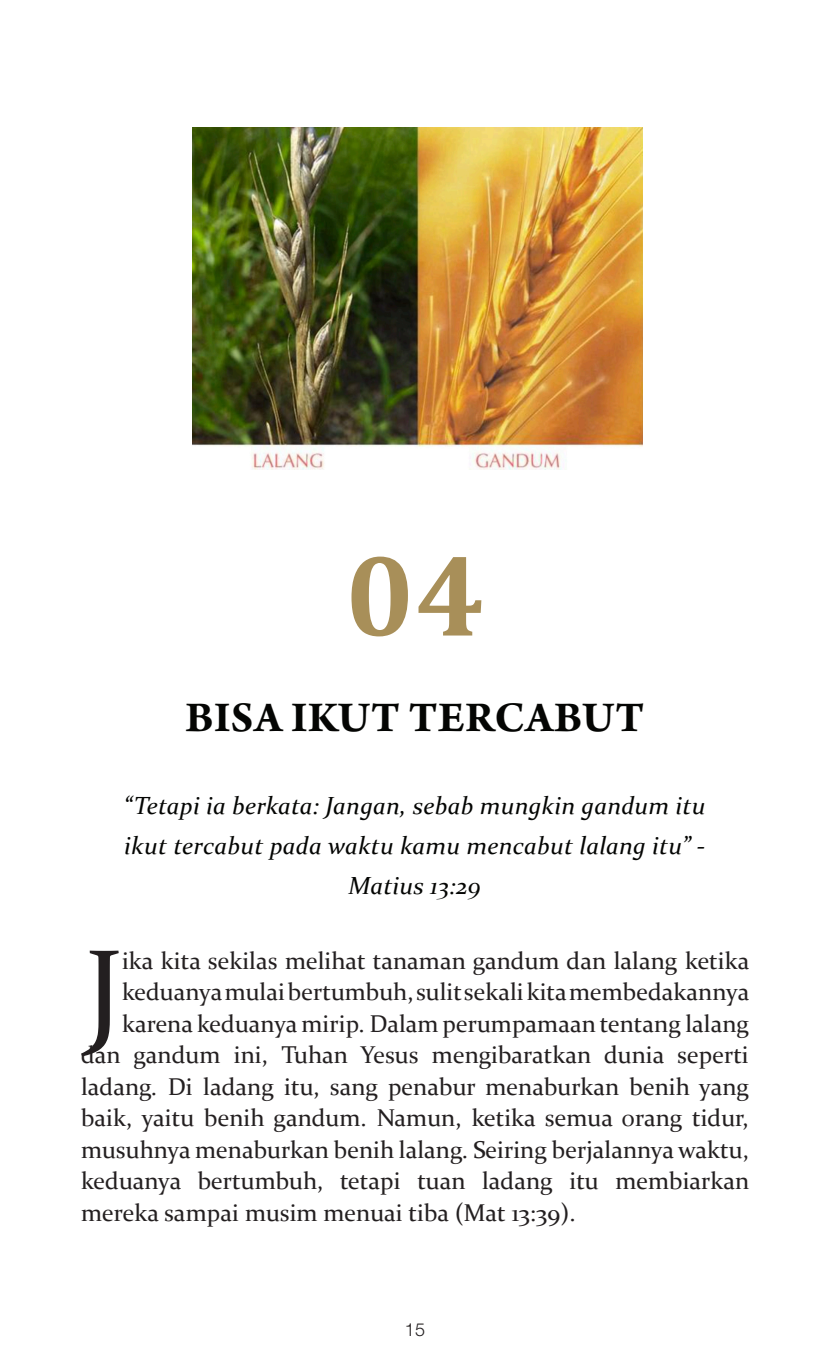
<style>
.page{position:relative;width:830px;height:1372px;background:#fff}
.page>*{position:absolute;margin:0;border:0;box-sizing:border-box;transform-origin:0 0}
.isi{font:118.58px "Constantia";color:#231f20}
.t1{font:700 117px "Cambria";color:#a88f59}
.t2{font:700 45px "Arno Pro";letter-spacing:.01em;color:#040503}
.sub_judul{font:italic 24.75px "Constantia";letter-spacing:.01em;color:#040503}
.isi-2{font:24.3px "Constantia";color:#231f20}
.t3{font:300 18px "Helvetica Neue LT Std";color:#231f20}
</style>
<div class="page">
<img style="left:192px;top:128px;width:450px;height:341px">
<p class="t1" style="left:345px;top:513px;width:141px">04</p>
<p class="t2" style="left:185px;top:691px;width:460px">BISA IKUT TERCABUT</p>
<p class="sub_judul" style="left:124px;top:788px;width:582px">“Tetapi ia berkata: Jangan, sebab mungkin gandum itu</p>
<p class="sub_judul" style="left:124px;top:828px;width:582px">ikut tercabut pada waktu kamu mencabut lalang itu” -</p>
<p class="sub_judul" style="left:348px;top:869px;width:134px">Matius 13:29</p>
<p class="isi" style="left:85px;top:910px;width:39px">J</p>
<p class="isi-2" style="left:122px;top:943px;width:628px">ika kita sekilas melihat tanaman gandum dan lalang ketika</p>
<p class="isi-2" style="left:122px;top:975px;width:628px">keduanya mulai bertumbuh, sulit sekali kita membedakannya</p>
<p class="isi-2" style="left:122px;top:1006px;width:628px">karena keduanya mirip. Dalam perumpamaan tentang lalang</p>
<p class="isi-2" style="left:81px;top:1038px;width:669px">dan gandum ini, Tuhan Yesus mengibaratkan dunia seperti</p>
<p class="isi-2" style="left:81px;top:1069px;width:669px">ladang. Di ladang itu, sang penabur menaburkan benih yang</p>
<p class="isi-2" style="left:81px;top:1101px;width:669px">baik, yaitu benih gandum. Namun, ketika semua orang tidur,</p>
<p class="isi-2" style="left:81px;top:1132px;width:669px">musuhnya menaburkan benih lalang. Seiring berjalannya waktu,</p>
<p class="isi-2" style="left:81px;top:1164px;width:669px">keduanya bertumbuh, tetapi tuan ladang itu membiarkan</p>
<p class="isi-2" style="left:81px;top:1195px;width:496px">mereka sampai musim menuai tiba (Mat 13:39).</p>
<p class="t3" style="left:405px;top:1318px;width:22px">15</p>
</div>
